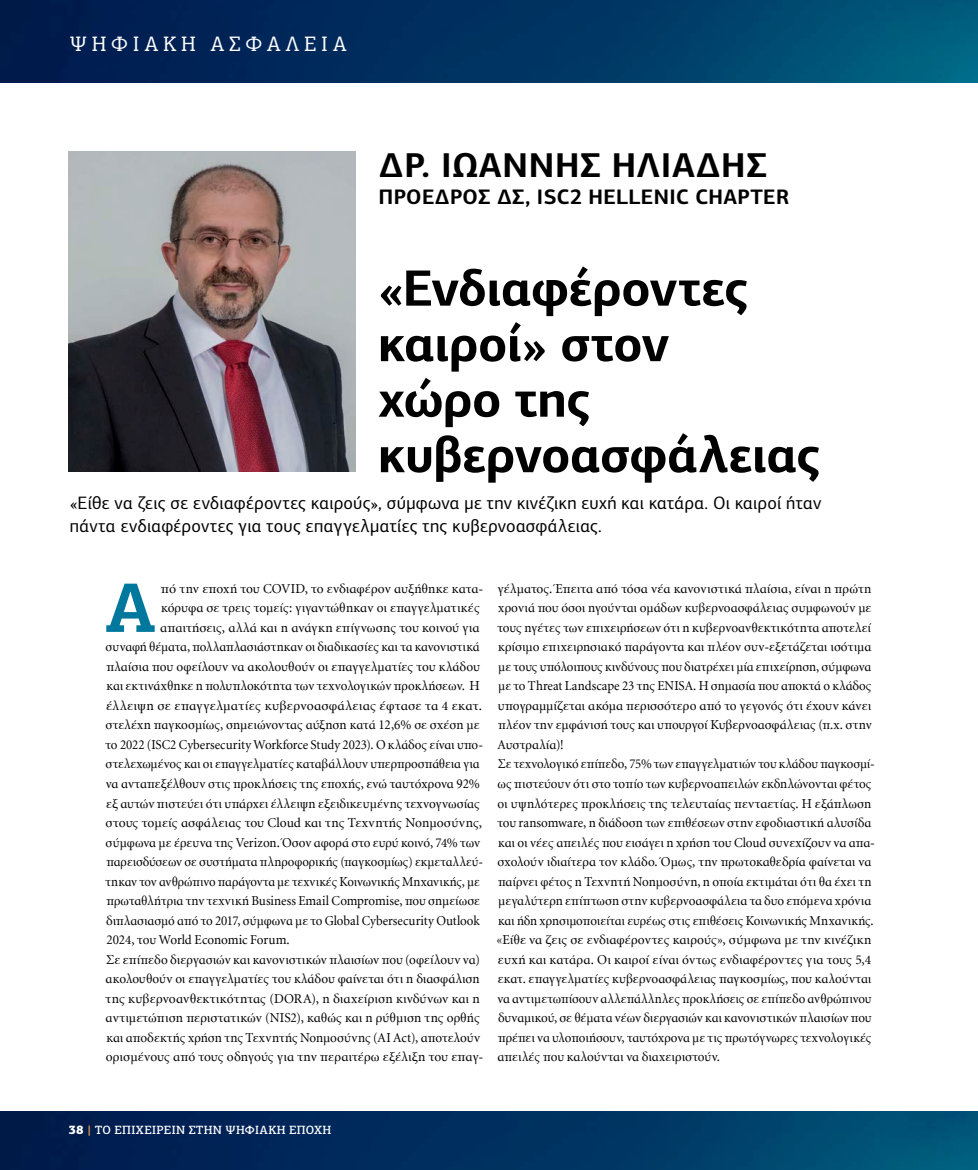
<style>
.page{position:relative;width:978px;height:1170px;background:#fff}
.page>*{position:absolute;margin:0;border:0;box-sizing:border-box;transform-origin:0 0}
.t1{font:700 70.2px "PF Centro Slab Pro";color:#00789e}
.t2{font:700 51px/55.5px "PF Centro Sans Pro";letter-spacing:-.005em;color:#000}
.t3{font:700 34.5px "PF Centro Sans Pro";letter-spacing:.02em;color:#000}
.t4{font:700 21px "PF Centro Sans Pro";letter-spacing:.02em;color:#000}
.t5{font:21px "PF Centro Slab Pro";letter-spacing:.22em;color:#fff}
.t6{font:18px/22.5px "PF Centro Sans Pro";letter-spacing:.015em;color:#000}
.t7{font:13.5px/19.5px "Minion Greek";color:#000}
.t8{font:13.5px "Minion Greek";color:#000;scale:.96 1}
.t9{font:13.5px "Minion Greek";color:#000;scale:.95 1}
.t10{font:13.5px "Minion Greek";color:#000;scale:.94 1}
.t11{font:13.5px "Minion Greek";letter-spacing:.02em;color:#000}
.t12{font:500 12px "PF Centro Slab Pro";letter-spacing:.025em;color:#fff}
.s1{font-weight:900}
.s2{font-weight:700;color:#f59f4b}
</style>
<div class="page">
<img style="left:0;top:1111px;width:978px;height:58px">
<img style="left:0;top:0;width:978px;height:83px">
<img style="left:68px;top:151px;width:287px;height:320px">
<h3 class="t5" style="left:70px;top:31px;width:278px">ΨΗΦΙΑΚΉ ΑΣΦΆ ΛΕΙΑ</h3>
<h3 class="t3" style="left:379px;top:143px;width:390px">ΔΡ. ΙΩΑΝΝΗΣ ΗΛΙΆΔΗΣ</h3>
<h3 class="t4" style="left:379px;top:183px;width:412px">ΠΡΌΕΔΡΟΣ ΔΣ, ISC2 HELLENIC CHAPTER</h3>
<h2 class="t2" style="left:378px;top:260px;width:443px">«Ενδιαφέροντες καιροί» στον<br>χώρο της κυβερνοασφάλειας</h2>
<h3 class="t6" style="left:70px;top:491px;width:753px">«Είθε να ζεις σε ενδιαφέροντες καιρούς», σύμφωνα με την κινέζικη ευχή και κατάρα. Οι καιροί ήταν πάντα ενδιαφέροντες για τους επαγγελματίες της κυβερνοασφάλειας.</h3>
<h1 class="t1" style="left:105px;top:563px;width:53px">Α</h1>
<p class="t7" style="left:161px;top:579px;width:324px">πό την εποχή του COVID, το ενδιαφέρον αυξήθηκε κατα-</p>
<p class="t7" style="left:161px;top:598px;width:320px">κόρυφα σε τρεις τομείς: γιγαντώθηκαν οι επαγγελματικές</p>
<p class="t7" style="left:160px;top:618px;width:321px">απαιτήσεις, αλλά και η ανάγκη επίγνωσης του κοινού για</p>
<p class="t9" style="left:106px;top:640px;width:395px">συναφή θέματα, πολλαπλασιάστηκαν οι διαδικασίες και τα κανονιστικά</p>
<p class="t7" style="left:106px;top:657px;width:375px">πλαίσια που οφείλουν να ακολουθούν οι επαγγελματίες του κλάδου</p>
<p class="t8" style="left:106px;top:679px;width:390px">και εκτινάχθηκε η πολυπλοκότητα των τεχνολογικών προκλήσεων. Η</p>
<p class="t11" style="left:106px;top:699px;width:377px">έλλειψη σε επαγγελματίες κυβερνοασφάλειας έφτασε τα 4 εκατ.</p>
<p class="t7" style="left:106px;top:715px;width:376px">στελέχη παγκοσμίως, σημειώνοντας αύξηση κατά 12,6% σε σχέση με</p>
<p class="t8" style="left:106px;top:738px;width:395px">το 2022 (ISC2 Cybersecurity Workforce Study 2023). Ο κλάδος είναι υπο-</p>
<p class="t9" style="left:106px;top:757px;width:395px">στελεχωμένος και οι επαγγελματίες καταβάλλουν υπερπροσπάθεια για</p>
<p class="t7" style="left:106px;top:774px;width:376px">να ανταπεξέλθουν στις προκλήσεις της εποχής, ενώ ταυτόχρονα 92%</p>
<p class="t7" style="left:106px;top:793px;width:375px">εξ αυτών πιστεύει ότι υπάρχει έλλειψη εξειδικευμένης τεχνογνωσίας</p>
<p class="t7" style="left:106px;top:813px;width:378px">στους τομείς ασφάλειας του Cloud και της Τεχνητής Νοημοσύνης,</p>
<p class="t8" style="left:106px;top:835px;width:392px">σύμφωνα με έρευνα της Verizon. Όσον αφορά στο ευρύ κοινό, 74% των</p>
<p class="t9" style="left:106px;top:855px;width:398px">παρεισδύσεων σε συστήματα πληροφορικής (παγκοσμίως) εκμεταλλεύ-</p>
<p class="t10" style="left:106px;top:874px;width:400px">τηκαν τον ανθρώπινο παράγοντα με τεχνικές Κοινωνικής Μηχανικής, με</p>
<p class="t8" style="left:106px;top:894px;width:391px">πρωταθλήτρια την τεχνική Business Email Compromise, που σημείωσε</p>
<p class="t8" style="left:106px;top:913px;width:391px">διπλασιασμό από το 2017, σύμφωνα με το Global Cybersecurity Outlook</p>
<p class="t7" style="left:106px;top:930px;width:185px">2024, του World Economic Forum.</p>
<p class="t7" style="left:107px;top:949px;width:375px">Σε επίπεδο διεργασιών και κανονιστικών πλαισίων που (οφείλουν να)</p>
<p class="t7" style="left:106px;top:969px;width:376px">ακολουθούν οι επαγγελματίες του κλάδου φαίνεται ότι η διασφάλιση</p>
<p class="t7" style="left:106px;top:988px;width:376px">της κυβερνοανθεκτικότητας (DORA), η διαχείριση κινδύνων και η</p>
<p class="t7" style="left:106px;top:1008px;width:376px">αντιμετώπιση περιστατικών (NIS2), καθώς και η ρύθμιση της ορθής</p>
<p class="t7" style="left:106px;top:1027px;width:375px">και αποδεκτής χρήση της Τεχνητής Νοημοσύνης (AI Act), αποτελούν</p>
<p class="t7" style="left:106px;top:1047px;width:379px">ορισμένους από τους οδηγούς για την περαιτέρω εξέλιξη του επαγ-</p>
<p class="t7" style="left:497px;top:579px;width:380px">γέλματος. Έπειτα από τόσα νέα κανονιστικά πλαίσια, είναι η πρώτη χρονιά που όσοι ηγούνται ομάδων κυβερνοασφάλειας συμφωνούν με τους ηγέτες των επιχειρήσεων ότι η κυβερνοανθεκτικότητα αποτελεί κρίσιμο επιχειρησιακό παράγοντα και πλέον συν-εξετάζεται ισότιμα με τους υπόλοιπους κινδύνους που διατρέχει μία επιχείρηση, σύμφωνα με το Threat Landscape 23 της ENISA. Η σημασία που αποκτά ο κλάδος υπογραμμίζεται ακόμα περισσότερο από το γεγονός ότι έχουν κάνει πλέον την εμφάνισή τους και υπουργοί Κυβερνοασφάλειας (π.χ. στην Αυστραλία)!<br>Σε τεχνολογικό επίπεδο, 75% των επαγγελματιών του κλάδου παγκοσμί&shy;ως πιστεύουν ότι στο τοπίο των κυβερνοαπειλών εκδηλώνονται φέτος οι υψηλότερες προκλήσεις της τελευταίας πενταετίας. Η εξάπλωση του ransomware, η διάδοση των επιθέσεων στην εφοδιαστική αλυσίδα και οι νέες απειλές που εισάγει η χρήση του Cloud συνεχίζουν να απα&shy;σχολούν ιδιαίτερα τον κλάδο. Όμως, την πρωτοκαθεδρία φαίνεται να παίρνει φέτος η Τεχνητή Νοημοσύνη, η οποία εκτιμάται ότι θα έχει τη μεγαλύτερη επίπτωση στην κυβερνοασφάλεια τα δυο επόμενα χρόνια και ήδη χρησιμοποιείται ευρέως στις επιθέσεις Κοινωνικής Μηχανικής. «Είθε να ζεις σε ενδιαφέροντες καιρούς», σύμφωνα με την κινέζικη ευχή και κατάρα. Οι καιροί είναι όντως ενδιαφέροντες για τους 5,4 εκατ. επαγγελματίες κυβερνοασφάλειας παγκοσμίως, που καλούνται να αντιμετωπίσουν αλλεπάλληλες προκλήσεις σε επίπεδο ανθρώπινου δυναμικού, σε θέματα νέων διεργασιών και κανονιστικών πλαισίων που πρέπει να υλοποιήσουν, ταυτόχρονα με τις πρωτόγνωρες τεχνολογικές απειλές που καλούνται να διαχειριστούν.</p>
<p class="t12" style="left:68px;top:1122px;width:265px"><span class="s1">38</span> <span class="s2">|</span> ΤΟ ΕΠΙΧΕΙΡΕΙΝ ΣΤΗΝ ΨΗΦΙΑΚΗ ΕΠΟΧΗ</p>
</div>
